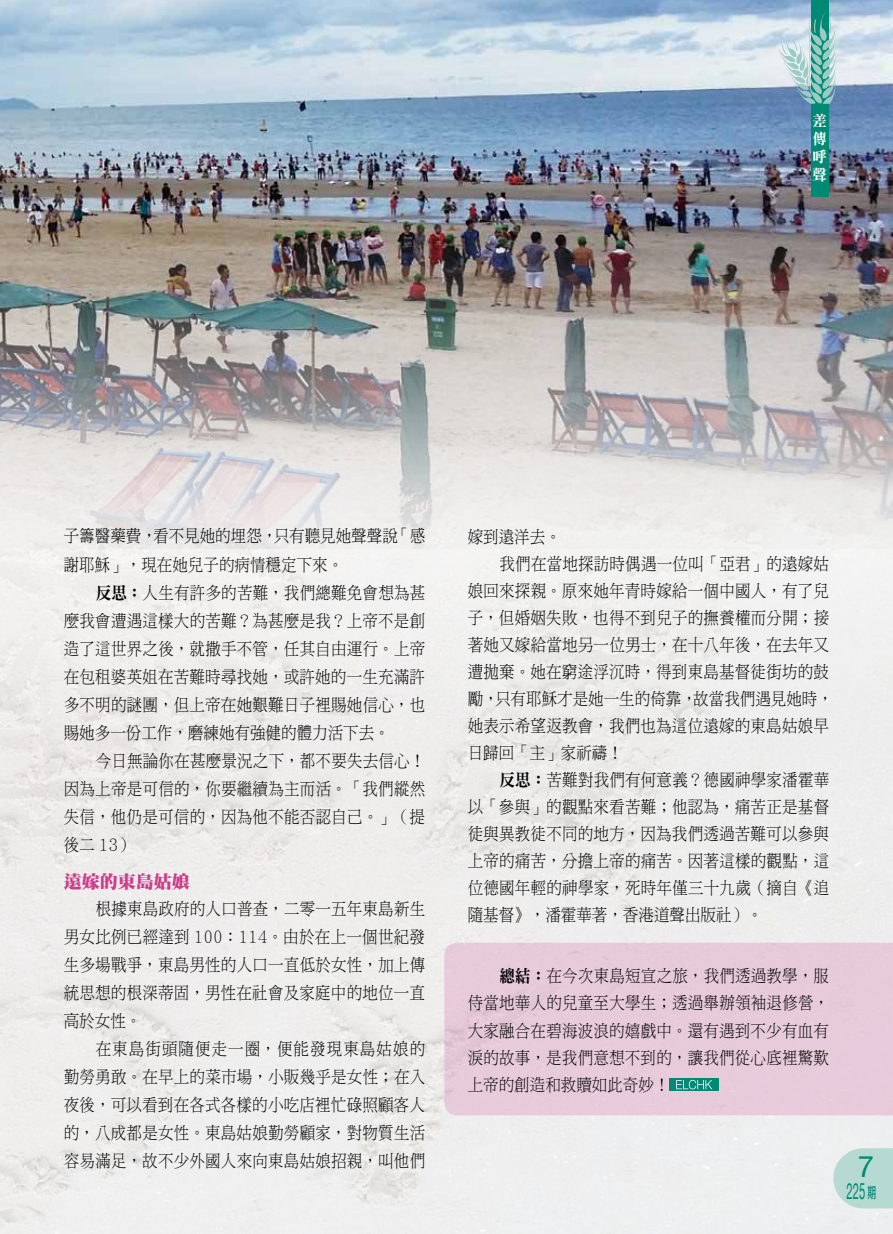
<style>
.page{position:relative;width:893px;height:1234px;background:#fff}
.page>*{position:absolute;margin:0;border:0;box-sizing:border-box;transform-origin:0 0}
.t1{font:29.25px "Helvetica Neue";color:#008974}
.t2{font:22.5px "Helvetica Neue";color:#008974;scale:.5 1}
.t3{font:18px "DF Ming HK W12";color:#cc3c8a}
.t4{font:17.25px/28px "DF Ming HK W3";letter-spacing:.015em;color:#000;text-align:justify;scale:.9 1}
.t5{font:15.15px/18.1px "DF Li Song HK W7";color:#fff;text-align:justify;scale:.95 1}
.s1{font-family:"DF Ming HK W9"}
.s2{font-family:"DF Li Hei HK W5";font-size:15px}
</style>
<div class="page">
<div style="left:0;top:548px;width:893px;height:685px;background:#efeeed"></div>
<img style="left:0;top:0;width:893px;height:548px">
<div style="left:444px;top:942px;width:449px;height:173px;background:#e7cbda"></div>
<svg style="left:833px;top:1147px;width:60px;height:61px;background:#bddbd5"></svg>
<div style="left:811px;top:0;width:17px;height:197px;background:#008974"></div>
<svg style="left:777px;top:9px;width:58px;height:95px;background:#97c3c7"></svg>
<div style="left:670px;top:1078px;width:49px;height:12px;background:#008974"></div>
<svg style="left:676px;top:1079px;width:36px;height:10px"></svg>
<p class="t5" style="left:813px;top:111px;width:16px">差傳呼聲</p>
<p class="t4" style="left:64px;top:522px;width:403px">子籌醫藥費，看不見她的埋怨，只有聽見她聲聲說「感謝耶穌」，現在她兒子的病情穩定下來。</p>
<p class="t4" style="left:64px;top:578px;width:403px;text-indent:32px"><span class="s1">反思：</span>人生有許多的苦難，我們總難免會想為甚麼我會遭遇這樣大的苦難？為甚麼是我？上帝不是創造了這世界之後，就撒手不管，任其自由運行。上帝在包租婆英姐在苦難時尋找她，或許她的一生充滿許多不明的謎團，但上帝在她艱難日子裡賜她信心，也賜她多一份工作，磨練她有強健的體力活下去。</p>
<p class="t4" style="left:64px;top:746px;width:403px;text-indent:32px">今日無論你在甚麼景況之下，都不要失去信心！因為上帝是可信的，你要繼續為主而活。「我們縱然失信，他仍是可信的，因為他不能否認自己。」（提後二 13）</p>
<p class="t3" style="left:64px;top:871px;width:127px">遠嫁的東島姑娘</p>
<p class="t4" style="left:64px;top:894px;width:403px;text-indent:32px">根據東島政府的人口普查，二零一五年東島新生男女比例已經達到 100：114。由於在上一個世紀發生多場戰爭，東島男性的人口一直低於女性，加上傳統思想的根深蒂固，男性在社會及家庭中的地位一直高於女性。</p>
<p class="t4" style="left:64px;top:1034px;width:403px;text-indent:32px">在東島街頭隨便走一圈，便能發現東島姑娘的勤勞勇敢。在早上的菜市場，小販幾乎是女性；在入夜後，可以看到在各式各樣的小吃店裡忙碌照顧客人的，八成都是女性。東島姑娘勤勞顧家，對物質生活容易滿足，故不少外國人來向東島姑娘招親，叫他們</p>
<p class="t4" style="left:468px;top:522px;width:105px">嫁到遠洋去。</p>
<p class="t4" style="left:500px;top:549px;width:368px">我們在當地探訪時偶遇一位叫「亞君」的遠嫁姑</p>
<p class="t4" style="left:468px;top:576px;width:403px">娘回來探親。原來她年青時嫁給一個中國人，有了兒</p>
<p class="t4" style="left:468px;top:603px;width:403px">子，但婚姻失敗，也得不到兒子的撫養權而分開；接</p>
<p class="t4" style="left:468px;top:630px;width:403px">著她又嫁給當地另一位男士，在十八年後，在去年又</p>
<p class="t4" style="left:468px;top:657px;width:403px">遭拋棄。她在窮途浮沉時，得到東島基督徒街坊的鼓</p>
<p class="t4" style="left:468px;top:684px;width:407px">勵，只有耶穌才是她一生的倚靠，故當我們遇見她時，</p>
<p class="t4" style="left:468px;top:711px;width:403px">她表示希望返教會，我們也為這位遠嫁的東島姑娘早</p>
<p class="t4" style="left:468px;top:738px;width:174px">日歸回「主」家祈禱！</p>
<p class="t4" style="left:500px;top:765px;width:368px"><span class="s1">反思：</span>苦難對我們有何意義？德國神學家潘霍華</p>
<p class="t4" style="left:468px;top:792px;width:403px">以「參與」的觀點來看苦難；他認為，痛苦正是基督</p>
<p class="t4" style="left:468px;top:819px;width:403px">徒與異教徒不同的地方，因為我們透過苦難可以參與</p>
<p class="t4" style="left:468px;top:846px;width:403px">上帝的痛苦，分擔上帝的痛苦。因著這樣的觀點，這</p>
<p class="t4" style="left:468px;top:873px;width:403px">位德國年輕的神學家，死時年僅三十九歲（摘自《追</p>
<p class="t4" style="left:468px;top:900px;width:329px">隨基督》，潘霍華著，香港道聲出版社）。</p>
<p class="t4" style="left:468px;top:962px;width:403px;line-height:27px;text-indent:32px"><span class="s1">總結：</span>在今次東島短宣之旅，我們透過教學，服侍當地華人的兒童至大學生；透過舉辦領袖退修營，大家融合在碧海波浪的嬉戲中。還有遇到不少有血有淚的故事，是我們意想不到的，讓我們從心底裡驚歎上帝的創造和救贖如此奇妙！</p>
<h1 class="t1" style="left:858px;top:1148px;width:18px">7</h1>
<h2 class="t2" style="left:847px;top:1177px;width:62px">225 <span class="s2">期</span></h2>
</div>
